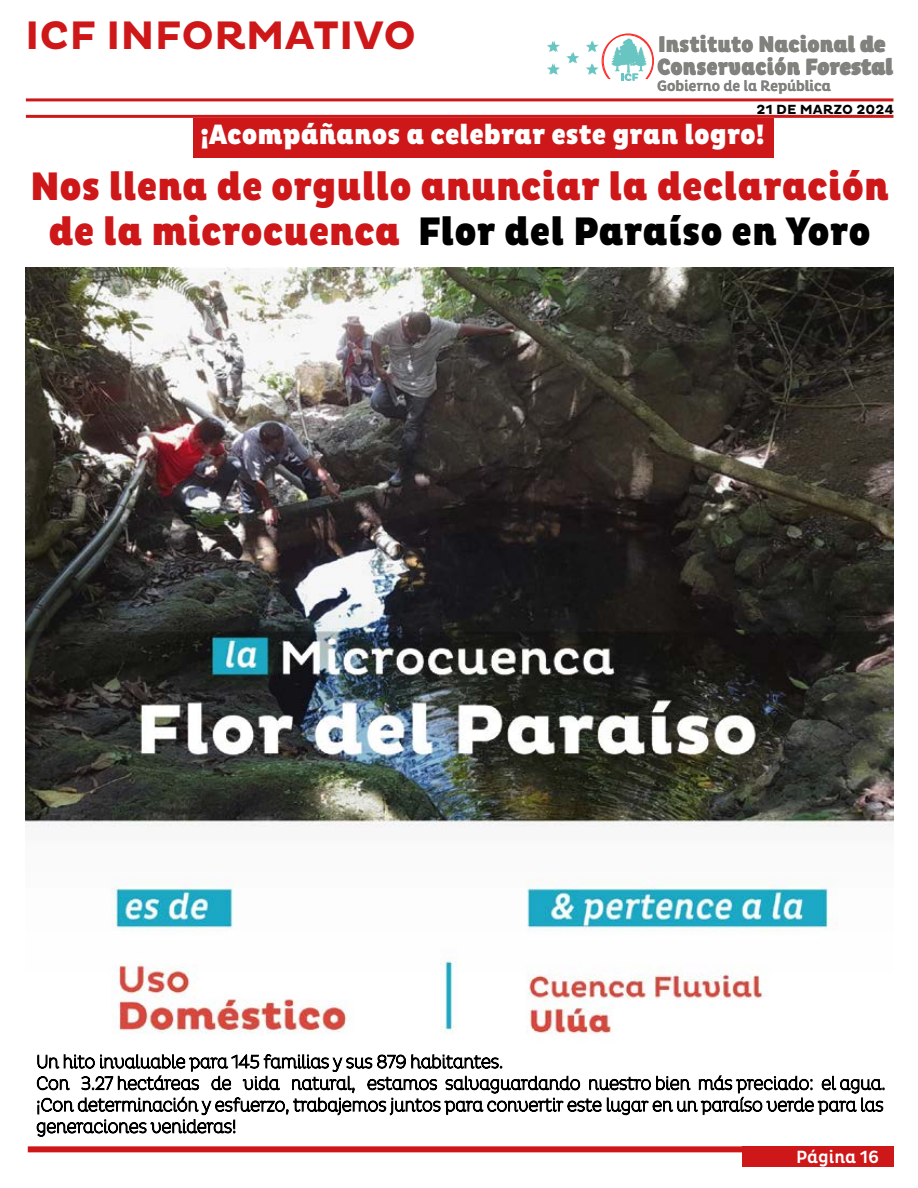
<style>
.page{position:relative;width:918px;height:1188px;background:#fff}
.page>*{position:absolute;margin:0;border:0;box-sizing:border-box;transform-origin:0 0}
.t1{font:900 40.5px/45px "Pluto Cond";color:#ce1719;text-align:center}
.t2{font:700 40.5px "Pluto";color:#ce1719}
.t3{font:900 28.5px "Pluto Cond";color:#fff}
.t4{font:900 23.25px/22.8px "Pluto Cond";color:#81817e;scale:.96 1}
.t5{font:900 22.65px/22.4px "Pluto Cond";color:#81817e}
.t6{font:500 18px "Pluto Cond";color:#fff}
.t7{font:500 15.45px "Pluto Cond";color:#81817e;scale:.96 1}
.t8{font:500 15.15px "Pluto Cond";color:#81817e}
.t9{font:700 13.5px "Pluto";color:#000}
.s1{color:#000}
</style>
<div class="page">
<hr style="left:26px;top:98px;width:867px;height:3px;background:#ce1719">
<hr style="left:26px;top:115px;width:867px;height:3px;background:#ce1719">
<div style="left:28px;top:1146px;width:863px;height:6px;background:#ce1719"></div>
<div style="left:742px;top:1146px;width:152px;height:21px;background:#ce1719"></div>
<svg style="left:566px;top:52px;width:13px;height:11px"></svg>
<svg style="left:586px;top:33px;width:68px;height:48px"></svg>
<svg style="left:547px;top:40px;width:13px;height:12px"></svg>
<svg style="left:547px;top:63px;width:13px;height:12px"></svg>
<div style="left:193px;top:118px;width:581px;height:39px;background:#ce1719"></div>
<img style="left:26px;top:268px;width:868px;height:766px">
<svg style="left:36px;top:1054px;width:849px;height:83px"></svg>
<p class="t2" style="left:25px;top:13px;width:393px">ICF INFORMATIVO</p>
<p class="t4" style="left:657px;top:33px;width:246px">Instituto Nacional de<br>Conservación Forestal</p>
<p class="t7" style="left:657px;top:77px;width:182px">Gobierno de la República</p>
<p class="t5" style="left:657px;top:34px;width:239px">Instituto Nacional de<br>Conservación Forestal</p>
<p class="t8" style="left:657px;top:77px;width:176px">Gobierno de la República</p>
<p class="t3" style="left:200px;top:118px;width:566px">¡Acompáñanos a celebrar este gran logro!</p>
<p class="t1" style="left:30px;top:165px;width:860px">Nos llena de orgullo anunciar la declaración de la microcuenca <span class="s1">Flor del Paraíso en Yoro</span></p>
<p class="t9" style="left:757px;top:102px;width:139px">21 DE MARZO 2024</p>
<p class="t6" style="left:796px;top:1147px;width:84px">Página 16</p>
</div>
